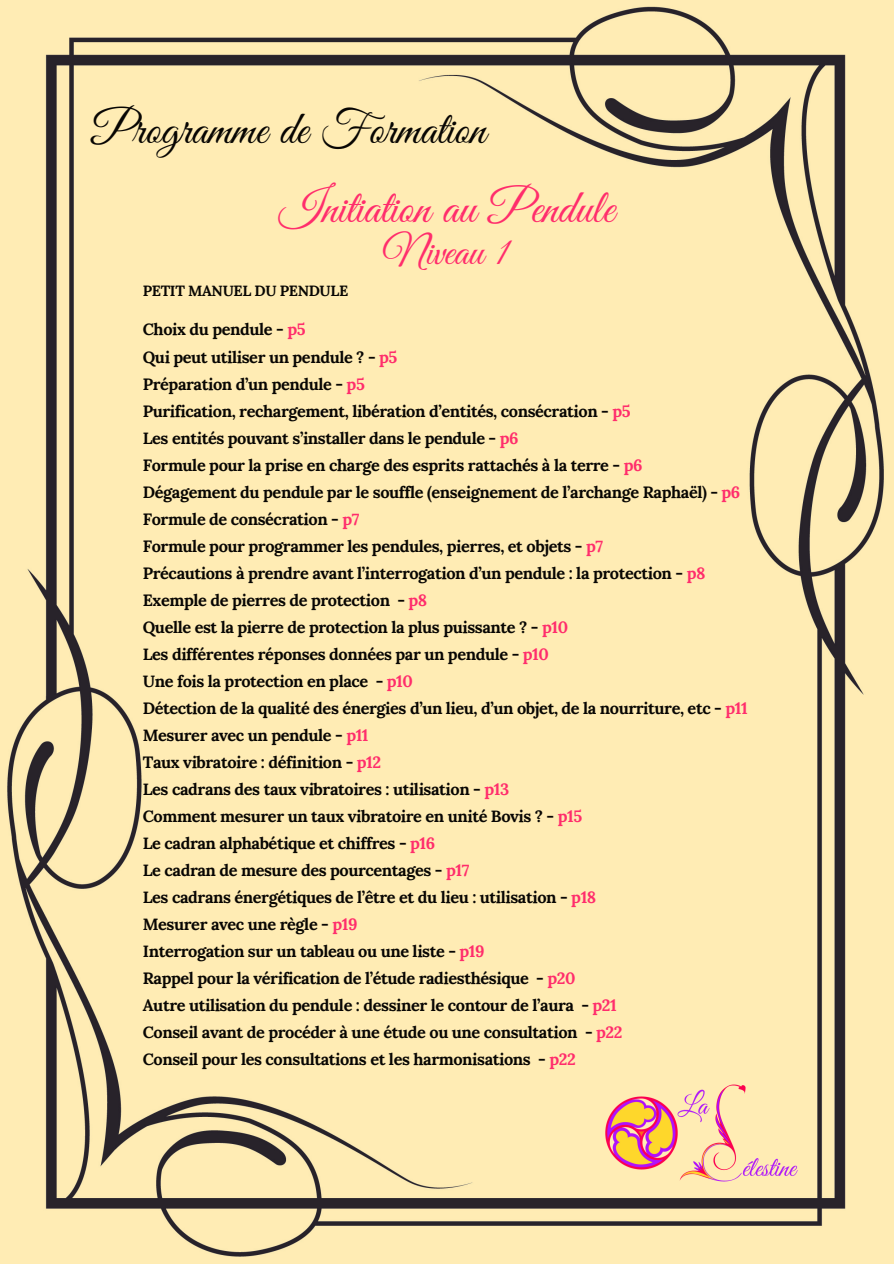
<style>
.page{position:relative;width:894px;height:1264px;background:#fff}
.page>*{position:absolute;margin:0;border:0;box-sizing:border-box;transform-origin:0 0}
.t1{font:47.4px "Great Vibes";color:#ff2d6c}
.t2{font:46.8px "Great Vibes";color:#080603}
.t3{font:41.4px "Great Vibes";color:#ff2d6c}
.t4{font:700 16.35px "Lora";letter-spacing:-.025em;color:#080603}
.t5{font:700 14.85px "Lora";letter-spacing:-.025em;color:#080603}
.s1{color:#ff2d6c}
</style>
<div class="page">
<img style="left:0;top:0;width:893px;height:1263px">
<img style="left:595px;top:1060px;width:209px;height:132px">
<p class="t2" style="left:92px;top:103px;width:395px">Programme de Formation</p>
<p class="t1" style="left:279px;top:182px;width:337px">Initiation au Pendule</p>
<p class="t3" style="left:383px;top:228px;width:128px">Niveau 1</p>
<p class="t5" style="left:143px;top:281px;width:207px">PETIT MANUEL DU PENDULE</p>
<p class="t4" style="left:143px;top:319px;width:164px">Choix du pendule - <span class="s1">p5</span></p>
<p class="t4" style="left:143px;top:346px;width:256px">Qui peut utiliser un pendule ? - <span class="s1">p5</span></p>
<p class="t4" style="left:143px;top:373px;width:223px">Préparation d’un pendule - <span class="s1">p5</span></p>
<p class="t4" style="left:143px;top:400px;width:489px">Purification, rechargement, libération d’entités, consécration - <span class="s1">p5</span></p>
<p class="t4" style="left:143px;top:427px;width:377px">Les entités pouvant s’installer dans le pendule - <span class="s1">p6</span></p>
<p class="t4" style="left:143px;top:454px;width:501px">Formule pour la prise en charge des esprits rattachés à la terre - <span class="s1">p6</span></p>
<p class="t4" style="left:143px;top:481px;width:599px">Dégagement du pendule par le souffle (enseignement de l’archange Raphaël) - <span class="s1">p6</span></p>
<p class="t4" style="left:143px;top:508px;width:218px">Formule de consécration - <span class="s1">p7</span></p>
<p class="t4" style="left:143px;top:535px;width:461px">Formule pour programmer les pendules, pierres, et objets - <span class="s1">p7</span></p>
<p class="t4" style="left:143px;top:562px;width:564px">Précautions à prendre avant l’interrogation d’un pendule : la protection - <span class="s1">p8</span></p>
<p class="t4" style="left:143px;top:589px;width:286px">Exemple de pierres de protection - <span class="s1">p8</span></p>
<p class="t4" style="left:143px;top:616px;width:426px">Quelle est la pierre de protection la plus puissante ? - <span class="s1">p10</span></p>
<p class="t4" style="left:143px;top:643px;width:407px">Les différentes réponses données par un pendule - <span class="s1">p10</span></p>
<p class="t4" style="left:143px;top:670px;width:271px">Une fois la protection en place - <span class="s1">p10</span></p>
<p class="t4" style="left:143px;top:697px;width:606px">Détection de la qualité des énergies d’un lieu, d’un objet, de la nourriture, etc - <span class="s1">p11</span></p>
<p class="t4" style="left:143px;top:724px;width:227px">Mesurer avec un pendule - <span class="s1">p11</span></p>
<p class="t4" style="left:143px;top:751px;width:240px">Taux vibratoire : définition - <span class="s1">p12</span></p>
<p class="t4" style="left:143px;top:778px;width:368px">Les cadrans des taux vibratoires : utilisation - <span class="s1">p13</span></p>
<p class="t4" style="left:143px;top:805px;width:441px">Comment mesurer un taux vibratoire en unité Bovis ? - <span class="s1">p15</span></p>
<p class="t4" style="left:143px;top:832px;width:294px">Le cadran alphabétique et chiffres - <span class="s1">p16</span></p>
<p class="t4" style="left:143px;top:859px;width:328px">Le cadran de mesure des pourcentages - <span class="s1">p17</span></p>
<p class="t4" style="left:143px;top:886px;width:455px">Les cadrans énergétiques de l’être et du lieu : utilisation - <span class="s1">p18</span></p>
<p class="t4" style="left:143px;top:913px;width:216px">Mesurer avec une règle - <span class="s1">p19</span></p>
<p class="t4" style="left:143px;top:940px;width:343px">Interrogation sur un tableau ou une liste - <span class="s1">p19</span></p>
<p class="t4" style="left:143px;top:967px;width:434px">Rappel pour la vérification de l’étude radiesthésique - <span class="s1">p20</span></p>
<p class="t4" style="left:143px;top:994px;width:475px">Autre utilisation du pendule : dessiner le contour de l’aura - <span class="s1">p21</span></p>
<p class="t4" style="left:143px;top:1021px;width:481px">Conseil avant de procéder à une étude ou une consultation - <span class="s1">p22</span></p>
<p class="t4" style="left:143px;top:1048px;width:434px">Conseil pour les consultations et les harmonisations - <span class="s1">p22</span></p>
</div>
